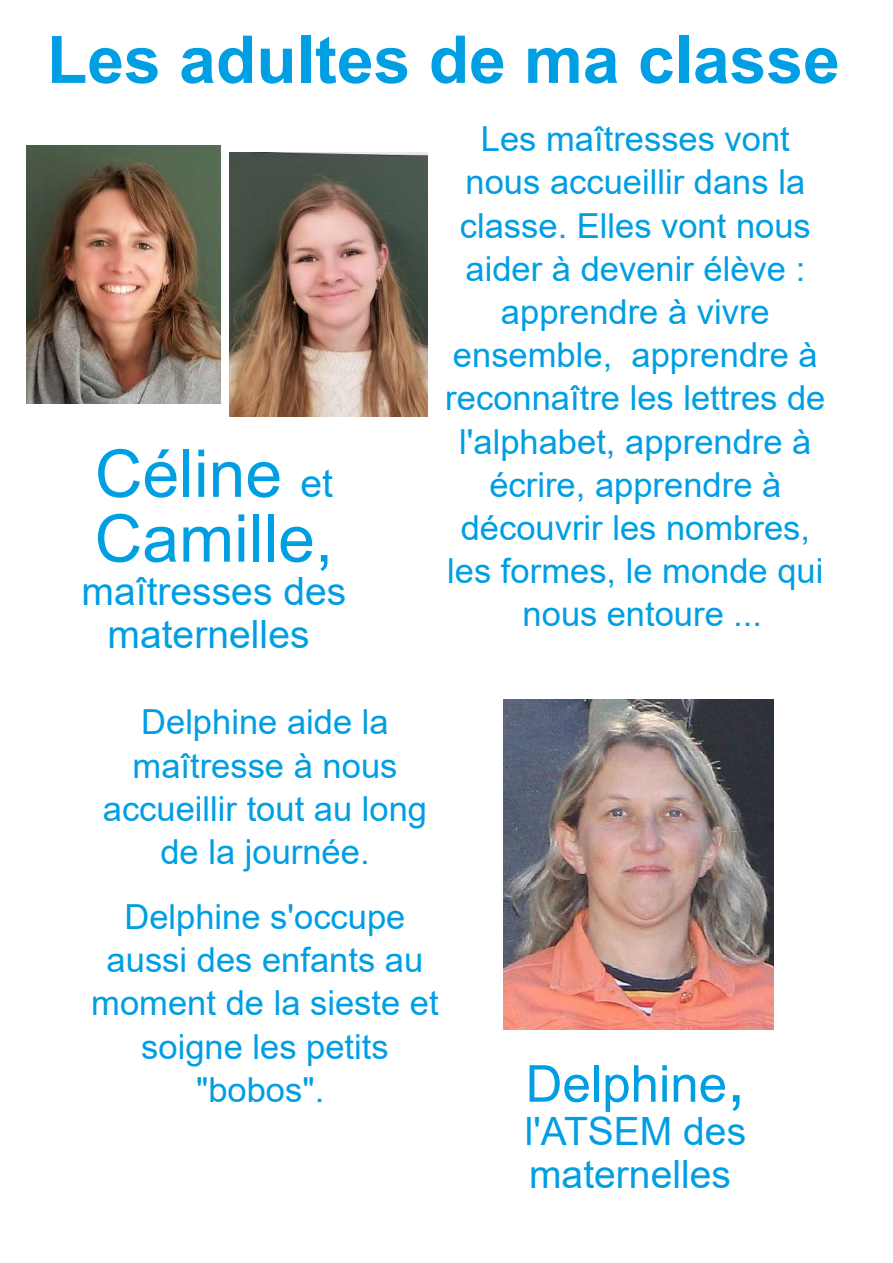
<style>
.page{position:relative;width:893px;height:1263px;background:#fff}
.page>*{position:absolute;margin:0;border:0;box-sizing:border-box;transform-origin:0 0}
.t1{font:700 66px "Arial";color:#009ee3}
.t2{font:66px/64.8px "Arial";color:#009ee3}
.t3{font:51px "Arial";color:#009ee3}
.t4{font:39px/43.2px "Arial";color:#009ee3;text-align:center}
.t5{font:34.5px/43.2px "Arial";color:#009ee3;text-align:center}
.s1{font-size:39px}
.s2{font-size:66px}
</style>
<div class="page">
<img style="left:503px;top:699px;width:271px;height:330px">
<img style="left:27px;top:146px;width:193px;height:258px">
<img style="left:229px;top:153px;width:198px;height:264px">
<h1 class="t1" style="left:47px;top:23px;width:794px">Les adultes de ma classe</h1>
<h1 class="t2" style="left:95px;top:441px;width:240px">Céline <span class="s1">et<br></span>Camille,</h1>
<p class="t4" style="left:82px;top:570px;width:266px">maîtresses des maternelles</p>
<p class="t5" style="left:445px;top:118px;width:382px">Les maîtresses vont nous accueillir dans la classe. Elles vont nous aider à devenir élève : apprendre à vivre ensemble, apprendre à reconnaître les lettres de l'alphabet, apprendre à écrire, apprendre à découvrir les nombres, les formes, le monde qui nous entoure ...</p>
<p class="t5" style="left:103px;top:701px;width:326px">Delphine aide la maîtresse à nous accueillir tout au long de la journée.</p>
<p class="t5" style="left:91px;top:895px;width:349px">Delphine s'occupe aussi des enfants au moment de la sieste et soigne les petits "bobos".</p>
<h2 class="t3" style="left:526px;top:1055px;width:221px">Delphine<span class="s2">,</span></h2>
<p class="t4" style="left:525px;top:1110px;width:223px;text-align:left">l'ATSEM des maternelles</p>
</div>
